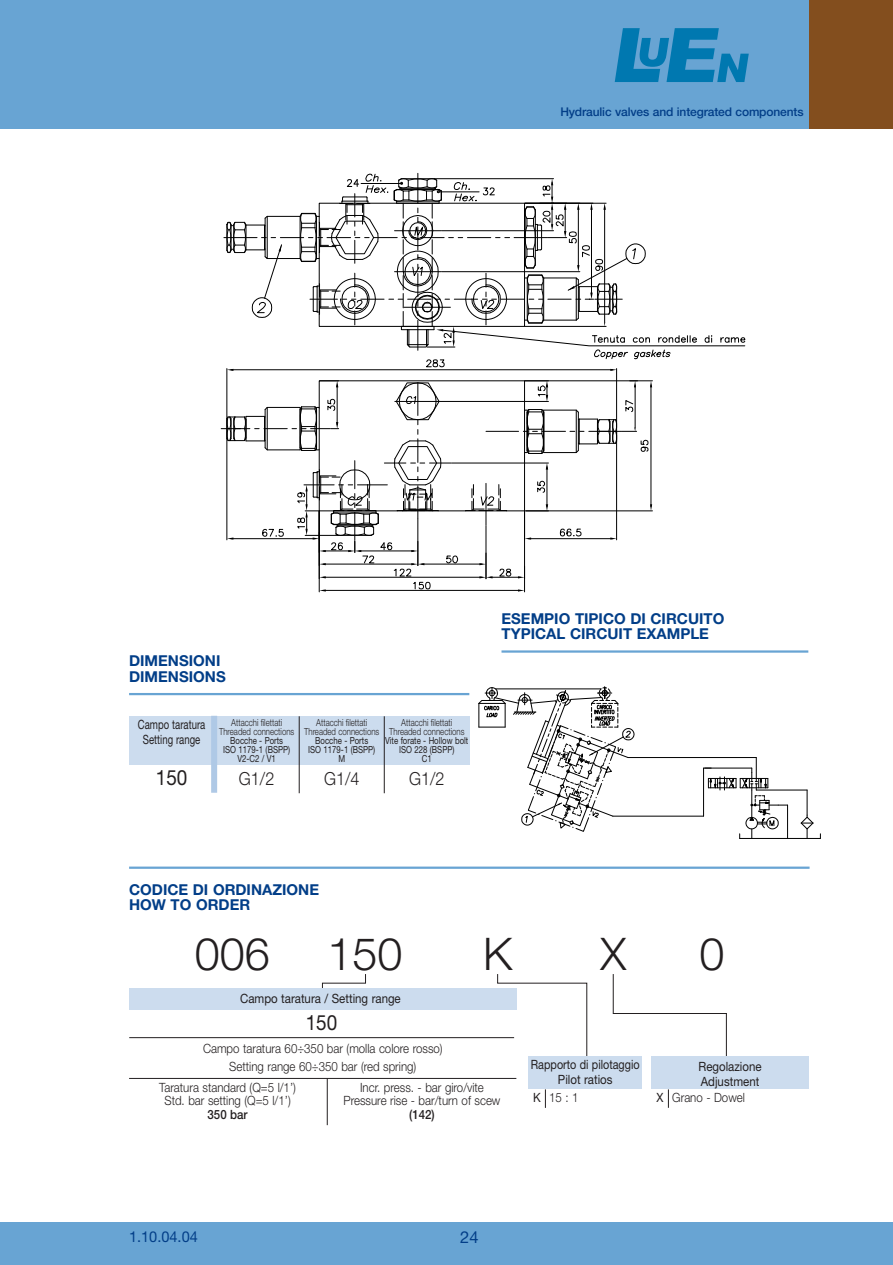
<style>
.page{position:relative;width:893px;height:1265px;background:#fff}
.page>*{position:absolute;margin:0;border:0;box-sizing:border-box;transform-origin:0 0}
.t1{font:300 45px "Helvetica Neue";color:#231f20}
.t2{font:21px "Helvetica Neue";color:#231f20;scale:.9 1}
.t3{font:300 18px "Helvetica Neue";color:#231f20;scale:.9 1}
.t4{font:16.5px "Helvetica Neue";color:#023e88}
.t5{font:15px/15.8px "Helvetica Neue Bold TT";color:#023e88}
.t6{font:15px "Helvetica Neue";color:#023e88}
.t7{font:300 12.75px/13.5px "Helvetica Neue";color:#231f20;text-align:center;scale:.9 1}
.t8{font:12.75px "Helvetica Neue";color:#231f20;scale:.9 1}
.t9{font:12.75px/15px "Helvetica Neue";color:#231f20;text-align:center;scale:.85 1}
.t10{font:12.75px/15px "Helvetica Neue";color:#231f20;text-align:center;scale:.75 1}
.t11{font:500 12.75px "Helvetica Neue";color:#231f20;scale:.9 1}
.t12{font:500 12px "Helvetica Neue";letter-spacing:-.01em;color:#023e88}
.t13{font:300 9.75px/9px "Helvetica Neue";color:#231f20;text-align:center;scale:.8 1}
.t14{font:9.75px/9px "Helvetica Neue";color:#231f20;text-align:center;scale:.8 1}
.s1{font-weight:400}
</style>
<div class="page">
<div style="left:2px;top:1222px;width:891px;height:42px;background:#68a4d3"></div>
<div style="left:2px;top:0;width:891px;height:129px;background:#68a4d3"></div>
<div style="left:809px;top:0;width:84px;height:129px;background:#834e1e"></div>
<hr style="left:0;top:0;width:2px;height:129px;background:#68a4d3">
<hr style="left:0;top:1222px;width:2px;height:42px;background:#68a4d3">
<svg style="left:615px;top:28px;width:134px;height:54px"></svg>
<hr style="left:224px;top:237px;width:33px;height:1px;background:#000">
<hr style="left:227px;top:368px;width:1px;height:60px;background:#000">
<hr style="left:616px;top:368px;width:1px;height:53px;background:#000">
<hr style="left:319px;top:511px;width:1px;height:81px;background:#000">
<hr style="left:524px;top:511px;width:1px;height:81px;background:#000">
<svg style="left:221px;top:380px;width:431px;height:211px"></svg>
<svg style="left:226px;top:173px;width:520px;height:198px"></svg>
<hr style="left:740px;top:838px;width:80px;height:1px;background:#000">
<hr style="left:756px;top:789px;width:51px;height:1px;background:#000">
<hr style="left:703px;top:768px;width:1px;height:48px;background:#000">
<hr style="left:787px;top:805px;width:1px;height:33px;background:#000">
<hr style="left:703px;top:767px;width:49px;height:1px;background:#000">
<svg style="left:800px;top:790px;width:14px;height:48px"></svg>
<hr style="left:613px;top:815px;width:90px;height:1px;background:#000">
<hr style="left:628px;top:757px;width:128px;height:1px;background:#000">
<svg style="left:479px;top:686px;width:155px;height:146px"></svg>
<svg style="left:705px;top:757px;width:82px;height:81px"></svg>
<hr style="left:129px;top:866px;width:680px;height:2px;background:#68a4d3">
<svg style="left:322px;top:974px;width:44px;height:14px"></svg>
<svg style="left:497px;top:974px;width:90px;height:90px"></svg>
<div style="left:529px;top:1056px;width:113px;height:33px;background:#ccdcee"></div>
<svg style="left:545px;top:1089px;width:1px;height:18px"></svg>
<div style="left:129px;top:988px;width:387px;height:21px;background:#ccdcee"></div>
<hr style="left:129px;top:1077px;width:387px;height:1px;background:#231f20">
<hr style="left:129px;top:1037px;width:385px;height:1px;background:#231f20">
<hr style="left:327px;top:1078px;width:1px;height:46px;background:#231f20">
<hr style="left:501px;top:650px;width:307px;height:2px;background:#68a4d3">
<hr style="left:129px;top:693px;width:340px;height:2px;background:#68a4d3">
<div style="left:129px;top:716px;width:340px;height:49px;background:#ccdcee"></div>
<div style="left:211px;top:715px;width:6px;height:77px;background:#afc9e6"></div>
<hr style="left:299px;top:716px;width:1px;height:77px;background:#231f20">
<hr style="left:384px;top:716px;width:1px;height:77px;background:#231f20">
<svg style="left:613px;top:974px;width:114px;height:95px"></svg>
<div style="left:652px;top:1056px;width:157px;height:33px;background:#ccdcee"></div>
<svg style="left:668px;top:1089px;width:1px;height:18px"></svg>
<p class="t12" style="left:560px;top:108px;width:245px">Hydraulic valves and integrated components</p>
<p class="t5" style="left:129px;top:653px;width:98px">DIMENSIONI<br>DIMENSIONS</p>
<p class="t13" style="left:219px;top:718px;width:96px">Attacchi filettati<br>Threaded connections</p>
<p class="t14" style="left:223px;top:736px;width:85px">Bocche - Ports<br>ISO 1179-1 (BSPP)<br>V2-C2 / V1</p>
<h3 class="t3" style="left:239px;top:771px;width:41px">G1/2</h3>
<p class="t10" style="left:138px;top:718px;width:91px">Campo taratura<br>Setting range</p>
<p class="t13" style="left:304px;top:718px;width:95px">Attacchi filettati<br>Threaded connections</p>
<p class="t13" style="left:389px;top:718px;width:96px">Attacchi filettati<br>Threaded connections</p>
<p class="t14" style="left:385px;top:736px;width:105px">Vite forate - Hollow bolt<br>ISO 228 (BSPP)<br>C1</p>
<h3 class="t3" style="left:409px;top:771px;width:41px">G1/2</h3>
<p class="t14" style="left:308px;top:736px;width:85px">Bocche - Ports<br>ISO 1179-1 (BSPP)<br>M</p>
<h3 class="t3" style="left:324px;top:771px;width:41px">G1/4</h3>
<h2 class="t2" style="left:156px;top:769px;width:37px">150</h2>
<p class="t5" style="left:501px;top:610px;width:224px">ESEMPIO TIPICO DI CIRCUITO<br>TYPICAL CIRCUIT EXAMPLE</p>
<p class="t5" style="left:129px;top:881px;width:191px">CODICE DI ORDINAZIONE<br>HOW TO ORDER</p>
<h1 class="t1" style="left:195px;top:937px;width:77px">006</h1>
<h1 class="t1" style="left:328px;top:937px;width:77px">150</h1>
<h1 class="t1" style="left:483px;top:937px;width:31px">K</h1>
<h1 class="t1" style="left:600px;top:937px;width:27px">X</h1>
<h1 class="t1" style="left:699px;top:937px;width:27px">0</h1>
<p class="t8" style="left:240px;top:993px;width:180px">Campo taratura / Setting range</p>
<p class="t7" style="left:203px;top:1040px;width:268px;line-height:17.7px">Campo taratura 60÷350 bar (molla colore rosso)<br>Setting range 60÷350 bar (red spring)</p>
<p class="t7" style="left:159px;top:1081px;width:153px">Taratura standard (Q=5 l/1’)<br>Std. bar setting (Q=5 l/1’)</p>
<p class="t11" style="left:208px;top:1109px;width:46px">350 bar</p>
<h2 class="t2" style="left:306px;top:1014px;width:37px">150</h2>
<p class="t7" style="left:343px;top:1081px;width:176px">Incr. press. - bar giro/vite<br>Pressure rise - bar/turn of scew</p>
<p class="t11" style="left:409px;top:1109px;width:30px">(142)</p>
<p class="t9" style="left:531px;top:1058px;width:129px">Rapporto di pilotaggio<br>Pilot ratios</p>
<p class="t7" style="left:533px;top:1091px;width:52px"><span class="s1">K</span> 15 : 1</p>
<p class="t8" style="left:698px;top:1061px;width:72px">Regolazione</p>
<p class="t8" style="left:701px;top:1076px;width:66px">Adjustment</p>
<p class="t7" style="left:656px;top:1091px;width:100px"><span class="s1">X</span> Grano - Dowel</p>
<p class="t6" style="left:129px;top:1230px;width:70px">1.10.04.04</p>
<p class="t4" style="left:460px;top:1230px;width:20px">24</p>
</div>
